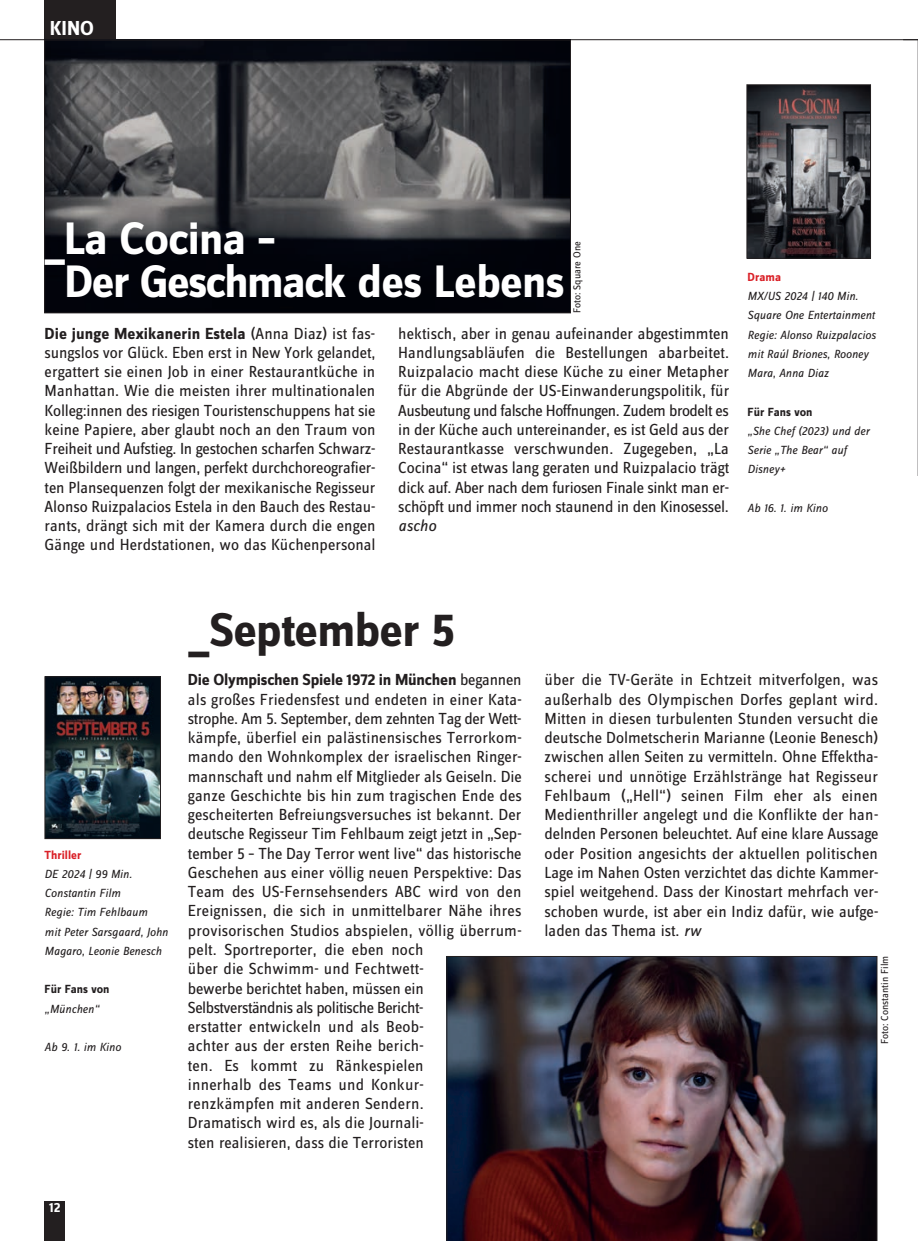
<style>
.page{position:relative;width:918px;height:1241px;background:#fff}
.page>*{position:absolute;margin:0;border:0;box-sizing:border-box;transform-origin:0 0}
.t1{font:700 49px "Zine Sans Dis OT";letter-spacing:-.015em;color:#231f20}
.t2{font:700 47.25px/43.8px "Zine Sans Dis OT";letter-spacing:-.015em;color:#fff}
.t3{font:700 21px "Zine Sans Dis OT";color:#fff}
.t4{font:16.62px/19.2px "Zine Sans Dis OT";letter-spacing:.005em;color:#231f20;text-align:justify}
.t5{font:italic 16.62px "Zine Sans Dis OT";color:#231f20}
.t6{font:700 14px "Zine Sans Dis OT";color:#fff}
.t7{font:italic 12.25px/19.2px "Zine Sans Dis OT";color:#231f20}
.t8{font:700 12.25px "Zine Sans Dis OT";color:#231f20}
.t9{font:700 12.25px "Zine Sans Dis OT";color:#da2128}
.t10{font:10.5px "Zine Sans Dis OT";color:#231f20}
.s1{font-weight:700}
.s2{font-style:italic}
</style>
<div class="page">
<hr style="left:0;top:39px;width:918px;height:1px;background:#231f20">
<div style="left:45px;top:0;width:71px;height:40px;background:#231f20"></div>
<img style="left:748px;top:86px;width:121px;height:170px">
<div style="left:746px;top:84px;width:125px;height:174px;border:1px solid #231f20"></div>
<img style="left:46px;top:42px;width:523px;height:269px">
<div style="left:44px;top:40px;width:527px;height:273px;border:1px solid #231f20"></div>
<div style="left:45px;top:1201px;width:20px;height:39px;background:#231f20"></div>
<img style="left:47px;top:678px;width:112px;height:158px">
<div style="left:45px;top:676px;width:116px;height:162px;border:1px solid #231f20"></div>
<img style="left:446px;top:956px;width:431px;height:284px">
<svg style="left:903px;top:39px;width:15px;height:436px"></svg>
<p class="t3" style="left:50px;top:20px;width:46px">KINO</p>
<h2 class="t2" style="left:65px;top:220px;width:502px;text-indent:-20px">_La Cocina –<br>Der Geschmack des Lebens</h2>
<p class="t10" style="left:573px;top:313px;width:73px;rotate:-90deg">Foto: Square One</p>
<p class="t4" style="left:45px;top:325px;width:332px"><span class="s1">Die junge Mexikanerin Estela</span> (Anna Diaz) ist fas&shy;sungslos vor Glück. Eben erst in New York gelandet, ergattert sie einen Job in einer Restaurantküche in Manhattan. Wie die meisten ihrer multinationalen Kolleg:innen des riesigen Touristenschuppens hat sie keine Papiere, aber glaubt noch an den Traum von Freiheit und Aufstieg. In gestochen scharfen Schwarz-Weißbildern und langen, perfekt durchchoreografier&shy;ten Plansequenzen folgt der mexikanische Regisseur Alonso Ruizpalacios Estela in den Bauch des Restau&shy;rants, drängt sich mit der Kamera durch die engen Gänge und Herdstationen, wo das Küchenpersonal</p>
<p class="t4" style="left:398px;top:325px;width:332px">hektisch, aber in genau aufeinander abgestimmten Handlungsabläufen die Bestellungen abarbeitet.<br>Ruizpalacio macht diese Küche zu einer Metapher für die Abgründe der US-Einwanderungspolitik, für Ausbeutung und falsche Hoffnungen. Zudem brodelt es in der Küche auch untereinander, es ist Geld aus der Restaurantkasse verschwunden. Zugegeben, „La Cocina“ ist etwas lang geraten und Ruizpalacio trägt dick auf. Aber nach dem furiosen Finale sinkt man er - schöpft und immer noch staunend in den Kinosessel.</p>
<p class="t5" style="left:398px;top:519px;width:39px">ascho</p>
<p class="t9" style="left:747px;top:272px;width:35px">Drama</p>
<p class="t7" style="left:747px;top:287px;width:130px">MX/US 2024 | 140 Min.<br>Square One Entertainment<br>Regie: Alonso Ruizpalacios mit Raúl Briones, Rooney<br>Mara, Anna Diaz</p>
<p class="t8" style="left:747px;top:407px;width:66px">Für Fans von</p>
<p class="t7" style="left:747px;top:422px;width:123px">„She Chef (2023) und der<br>Serie „The Bear“ auf<br>Disney+</p>
<p class="t7" style="left:747px;top:499px;width:81px">Ab 16. 1. im Kino</p>
<p class="t9" style="left:45px;top:850px;width:38px">Thriller</p>
<p class="t7" style="left:45px;top:865px;width:125px">DE 2024 | 99 Min.<br>Constantin Film<br>Regie: Tim Fehlbaum<br>mit Peter Sarsgaard, John<br>Magaro, Leonie Benesch</p>
<p class="t8" style="left:45px;top:984px;width:66px">Für Fans von</p>
<p class="t7" style="left:45px;top:999px;width:56px">„München“</p>
<p class="t7" style="left:45px;top:1038px;width:78px">Ab 9. 1. im Kino</p>
<h1 class="t1" style="left:189px;top:612px;width:268px">_September 5</h1>
<p class="t4" style="left:188px;top:671px;width:335px;text-align:left"><span class="s1">Die Olympischen Spiele 1972 in München</span> begannen als großes Friedensfest und endeten in einer Kata&shy;strophe. Am 5. September, dem zehnten Tag der Wett - kämpfe, überfiel ein palästinensisches Terrorkom&shy;mando den Wohnkomplex der israelischen Ringer&shy;mannschaft und nahm elf Mitglieder als Geiseln. Die ganze Geschichte bis hin zum tragischen Ende des ge scheiterten Befreiungsversuches ist bekannt. Der deutsche Regisseur Tim Fehlbaum zeigt jetzt in „Sep&shy;tember 5 – The Day Terror went live“ das historische Geschehen aus einer völlig neuen Perspektive: Das Team des US-Fernsehsenders ABC wird von den Ereignissen, die sich in unmittelbarer Nähe ihres provisorischen Studios abspielen, völlig überrum&shy;pelt. Sportreporter, die eben noch<br>über die Schwimm- und Fechtwett-<br>bewerbe berichtet haben, müssen ein Selbstverständnis als politische Bericht -<br>erstatter entwickeln und als Beob-<br>achter aus der ersten Reihe berich-<br>ten. Es kommt zu Ränkespielen<br>innerhalb des Teams und Konkur-<br>renzkämpfen mit anderen Sendern.<br>Dramatisch wird es, als die Journali-<br>sten realisieren, dass die Terroristen</p>
<p class="t4" style="left:544px;top:671px;width:335px">über die TV-Geräte in Echtzeit mitverfolgen, was außerhalb des Olympischen Dorfes geplant wird.<br>Mitten in diesen turbulenten Stunden versucht die deutsche Dolmetscherin Marianne (Leonie Benesch) zwischen allen Seiten zu vermitteln. Ohne Effektha&shy;scherei und unnötige Erzählstränge hat Regisseur Fehlbaum („Hell“) seinen Film eher als einen Medienthriller angelegt und die Konflikte der han&shy;delnden Personen beleuchtet. Auf eine klare Aussage oder Position angesichts der aktuellen politischen Lage im Nahen Osten verzichtet das dichte Kammer&shy;spiel weitgehend. Dass der Kinostart mehrfach ver&shy;schoben wurde, ist aber ein Indiz dafür, wie aufge&shy;laden das Thema ist. <span class="s2">rw</span></p>
<p class="t10" style="left:881px;top:1043px;width:90px;rotate:-90deg">Foto: Constantin Film</p>
<p class="t6" style="left:49px;top:1202px;width:13px">12</p>
</div>
